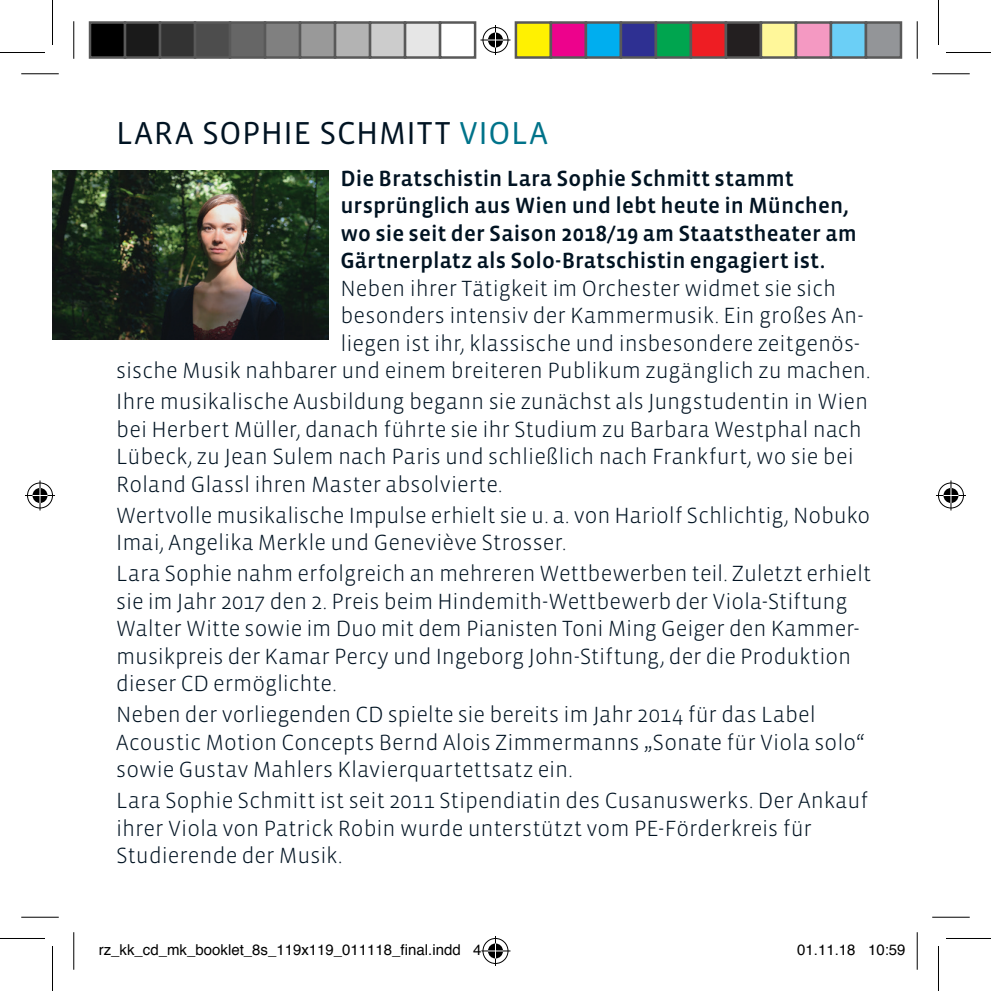
<style>
.page{position:relative;width:991px;height:991px;background:#fff}
.page>*{position:absolute;margin:0;border:0;box-sizing:border-box;transform-origin:0 0}
.t1{font:32.5px "Vista Sans OTCE";letter-spacing:.02em;color:#001322}
.t2{font:300 22.5px/27.5px "Vista Sans OTCE";color:#001322}
.t3{font:500 22.5px/27.5px "Vista Sans OTCE";letter-spacing:.005em;color:#001322}
.t4{font:15px "Helvetica";color:#000}
.s1{color:#00738a}
</style>
<div class="page">
<img style="left:52px;top:170px;width:277px;height:170px">
<hr style="left:21px;top:73px;width:38px;height:1px;background:#000">
<hr style="left:932px;top:73px;width:38px;height:1px;background:#000">
<hr style="left:21px;top:917px;width:38px;height:1px;background:#000">
<hr style="left:932px;top:917px;width:38px;height:1px;background:#000">
<hr style="left:73px;top:21px;width:1px;height:38px;background:#000">
<hr style="left:73px;top:932px;width:1px;height:38px;background:#000">
<hr style="left:917px;top:21px;width:1px;height:38px;background:#000">
<hr style="left:917px;top:932px;width:1px;height:38px;background:#000">
<hr style="left:0;top:52px;width:45px;height:1px;background:#000">
<hr style="left:946px;top:52px;width:45px;height:1px;background:#000">
<hr style="left:0;top:938px;width:45px;height:1px;background:#000">
<hr style="left:946px;top:938px;width:45px;height:1px;background:#000">
<hr style="left:52px;top:0;width:1px;height:45px;background:#000">
<hr style="left:52px;top:946px;width:1px;height:45px;background:#000">
<hr style="left:938px;top:0;width:1px;height:45px;background:#000">
<hr style="left:938px;top:946px;width:1px;height:45px;background:#000">
<div style="left:481px;top:26px;width:28px;height:28px;border:3px solid #fff;border-radius:50%"></div>
<svg style="left:480px;top:38px;width:30px;height:4px"></svg>
<hr style="left:494px;top:25px;width:3px;height:30px;background:#fff">
<div style="left:486px;top:31px;width:18px;height:18px;border:3px solid #fff;border-radius:50%"></div>
<div style="left:483px;top:27px;width:25px;height:26px;border:1px solid #000;border-radius:50%"></div>
<hr style="left:480px;top:40px;width:30px;height:1px;background:#000">
<hr style="left:495px;top:25px;width:1px;height:30px;background:#000">
<svg style="left:488px;top:33px;width:15px;height:15px"></svg>
<div style="left:481px;top:937px;width:28px;height:28px;border:3px solid #fff;border-radius:50%"></div>
<hr style="left:480px;top:949px;width:30px;height:3px;background:#fff">
<hr style="left:494px;top:936px;width:3px;height:30px;background:#fff">
<div style="left:486px;top:942px;width:18px;height:18px;border:3px solid #fff;border-radius:50%"></div>
<div style="left:483px;top:938px;width:25px;height:26px;border:1px solid #000;border-radius:50%"></div>
<hr style="left:480px;top:950px;width:30px;height:1px;background:#000">
<hr style="left:495px;top:936px;width:1px;height:30px;background:#000">
<svg style="left:488px;top:943px;width:15px;height:15px"></svg>
<div style="left:26px;top:481px;width:28px;height:28px;border:3px solid #fff;border-radius:50%"></div>
<hr style="left:25px;top:494px;width:30px;height:3px;background:#fff">
<svg style="left:38px;top:480px;width:4px;height:30px"></svg>
<div style="left:31px;top:486px;width:18px;height:18px;border:3px solid #fff;border-radius:50%"></div>
<div style="left:27px;top:483px;width:26px;height:25px;border:1px solid #000;border-radius:50%"></div>
<hr style="left:25px;top:495px;width:30px;height:1px;background:#000">
<hr style="left:40px;top:480px;width:1px;height:30px;background:#000">
<svg style="left:33px;top:488px;width:15px;height:15px"></svg>
<div style="left:937px;top:481px;width:28px;height:28px;border:3px solid #fff;border-radius:50%"></div>
<hr style="left:936px;top:494px;width:30px;height:3px;background:#fff">
<hr style="left:949px;top:480px;width:3px;height:30px;background:#fff">
<div style="left:942px;top:486px;width:18px;height:18px;border:3px solid #fff;border-radius:50%"></div>
<div style="left:938px;top:483px;width:26px;height:25px;border:1px solid #000;border-radius:50%"></div>
<hr style="left:936px;top:495px;width:30px;height:1px;background:#000">
<hr style="left:950px;top:480px;width:1px;height:30px;background:#000">
<svg style="left:943px;top:488px;width:15px;height:15px"></svg>
<div style="left:90px;top:23px;width:35px;height:35px;background:#000"></div>
<div style="left:89px;top:21px;width:37px;height:38px;border:2px solid #595959"></div>
<div style="left:125px;top:23px;width:35px;height:35px;background:#1a1a1a"></div>
<div style="left:124px;top:21px;width:37px;height:38px;border:2px solid #595959"></div>
<div style="left:160px;top:23px;width:35px;height:35px;background:#333"></div>
<div style="left:159px;top:21px;width:37px;height:38px;border:2px solid #595959"></div>
<div style="left:195px;top:23px;width:35px;height:35px;background:#4d4d4d"></div>
<div style="left:194px;top:21px;width:37px;height:38px;border:2px solid #595959"></div>
<div style="left:230px;top:23px;width:35px;height:35px;background:#666"></div>
<div style="left:229px;top:21px;width:37px;height:38px;border:2px solid #595959"></div>
<div style="left:265px;top:23px;width:35px;height:35px;background:#808080"></div>
<div style="left:264px;top:21px;width:37px;height:38px;border:2px solid #595959"></div>
<div style="left:300px;top:23px;width:35px;height:35px;background:#999"></div>
<div style="left:299px;top:21px;width:37px;height:38px;border:2px solid #595959"></div>
<div style="left:335px;top:23px;width:35px;height:35px;background:#b3b3b3"></div>
<div style="left:334px;top:21px;width:37px;height:38px;border:2px solid #595959"></div>
<div style="left:370px;top:23px;width:35px;height:35px;background:#ccc"></div>
<div style="left:369px;top:21px;width:37px;height:38px;border:2px solid #595959"></div>
<div style="left:405px;top:23px;width:35px;height:35px;background:#e6e6e6"></div>
<div style="left:404px;top:21px;width:37px;height:38px;border:2px solid #595959"></div>
<div style="left:439px;top:21px;width:37px;height:38px;border:2px solid #595959"></div>
<div style="left:516px;top:23px;width:35px;height:35px;background:#fff101"></div>
<div style="left:515px;top:21px;width:37px;height:38px;border:2px solid #595959"></div>
<div style="left:551px;top:23px;width:35px;height:35px;background:#ed028c"></div>
<div style="left:550px;top:21px;width:37px;height:38px;border:2px solid #595959"></div>
<div style="left:586px;top:23px;width:35px;height:35px;background:#00aeef"></div>
<div style="left:585px;top:21px;width:37px;height:38px;border:2px solid #595959"></div>
<div style="left:621px;top:23px;width:35px;height:35px;background:#2e3092"></div>
<div style="left:620px;top:21px;width:37px;height:38px;border:2px solid #595959"></div>
<div style="left:656px;top:23px;width:35px;height:35px;background:#00a54f"></div>
<div style="left:655px;top:21px;width:37px;height:38px;border:2px solid #595959"></div>
<div style="left:691px;top:23px;width:35px;height:35px;background:#ee1d23"></div>
<div style="left:690px;top:21px;width:37px;height:38px;border:2px solid #595959"></div>
<div style="left:726px;top:23px;width:35px;height:35px;background:#231f20"></div>
<div style="left:725px;top:21px;width:37px;height:38px;border:2px solid #595959"></div>
<div style="left:761px;top:23px;width:35px;height:35px;background:#fff79a"></div>
<div style="left:760px;top:21px;width:37px;height:38px;border:2px solid #595959"></div>
<div style="left:796px;top:23px;width:35px;height:35px;background:#f499c2"></div>
<div style="left:795px;top:21px;width:37px;height:38px;border:2px solid #595959"></div>
<div style="left:831px;top:23px;width:35px;height:35px;background:#6bcff6"></div>
<div style="left:830px;top:21px;width:37px;height:38px;border:2px solid #595959"></div>
<div style="left:866px;top:23px;width:35px;height:35px;background:#939598"></div>
<div style="left:865px;top:21px;width:37px;height:38px;border:2px solid #595959"></div>
<h1 class="t1" style="left:116px;top:114px;width:433px">LARA SOPHIE SCHMITT <span class="s1">VIOLA</span></h1>
<p class="t3" style="left:340px;top:164px;width:518px">Die Bratschistin Lara Sophie Schmitt stammt ursprünglich aus Wien und lebt heute in München, wo sie seit der Saison 2018/19 am Staatstheater am Gärtnerplatz als Solo-Bratschistin engagiert ist.</p>
<p class="t2" style="left:340px;top:274px;width:497px">Neben ihrer Tätigkeit im Orchester widmet sie sich</p>
<p class="t2" style="left:340px;top:302px;width:525px">besonders intensiv der Kammermusik. Ein großes An-</p>
<p class="t2" style="left:340px;top:329px;width:521px">liegen ist ihr, klassische und insbesondere zeitgenös-</p>
<p class="t2" style="left:116px;top:357px;width:756px">sische Musik nahbarer und einem breiteren Publikum zugänglich zu machen.</p>
<p class="t2" style="left:116px;top:388px;width:753px">Ihre musikalische Ausbildung begann sie zunächst als Jungstudentin in Wien bei Herbert Müller, danach führte sie ihr Studium zu Barbara Westphal nach Lübeck, zu Jean Sulem nach Paris und schließlich nach Frankfurt, wo sie bei Roland Glassl ihren Master absolvierte.</p>
<p class="t2" style="left:116px;top:501px;width:755px">Wertvolle musikalische Impulse erhielt sie u. a. von Hariolf Schlichtig, Nobuko<br>Imai, Angelika Merkle und Geneviève Strosser.</p>
<p class="t2" style="left:116px;top:560px;width:756px">Lara Sophie nahm erfolgreich an mehreren Wettbewerben teil. Zuletzt erhielt sie im Jahr 2017 den 2. Preis beim Hindemith-Wettbewerb der Viola-Stiftung Walter Witte sowie im Duo mit dem Pianisten Toni Ming Geiger den Kammer&shy;musikpreis der Kamar Percy und Ingeborg John-Stiftung, der die Produktion dieser CD ermöglichte.</p>
<p class="t2" style="left:116px;top:701px;width:750px">Neben der vorliegenden CD spielte sie bereits im Jahr 2014 für das Label<br>Acoustic Motion Concepts Bernd Alois Zimmermanns „Sonate für Viola solo“ sowie Gustav Mahlers Klavierquartettsatz ein.</p>
<p class="t2" style="left:116px;top:787px;width:753px">Lara Sophie Schmitt ist seit 2011 Stipendiatin des Cusanuswerks. Der Ankauf ihrer Viola von Patrick Robin wurde unterstützt vom PE-Förderkreis für<br>Studierende der Musik.</p>
<p class="t4" style="left:99px;top:938px;width:384px">rz_kk_cd_mk_booklet_8s_119x119_011118_final.indd 4</p>
<p class="t4" style="left:797px;top:938px;width:110px">01.11.18 10:59</p>
</div>
